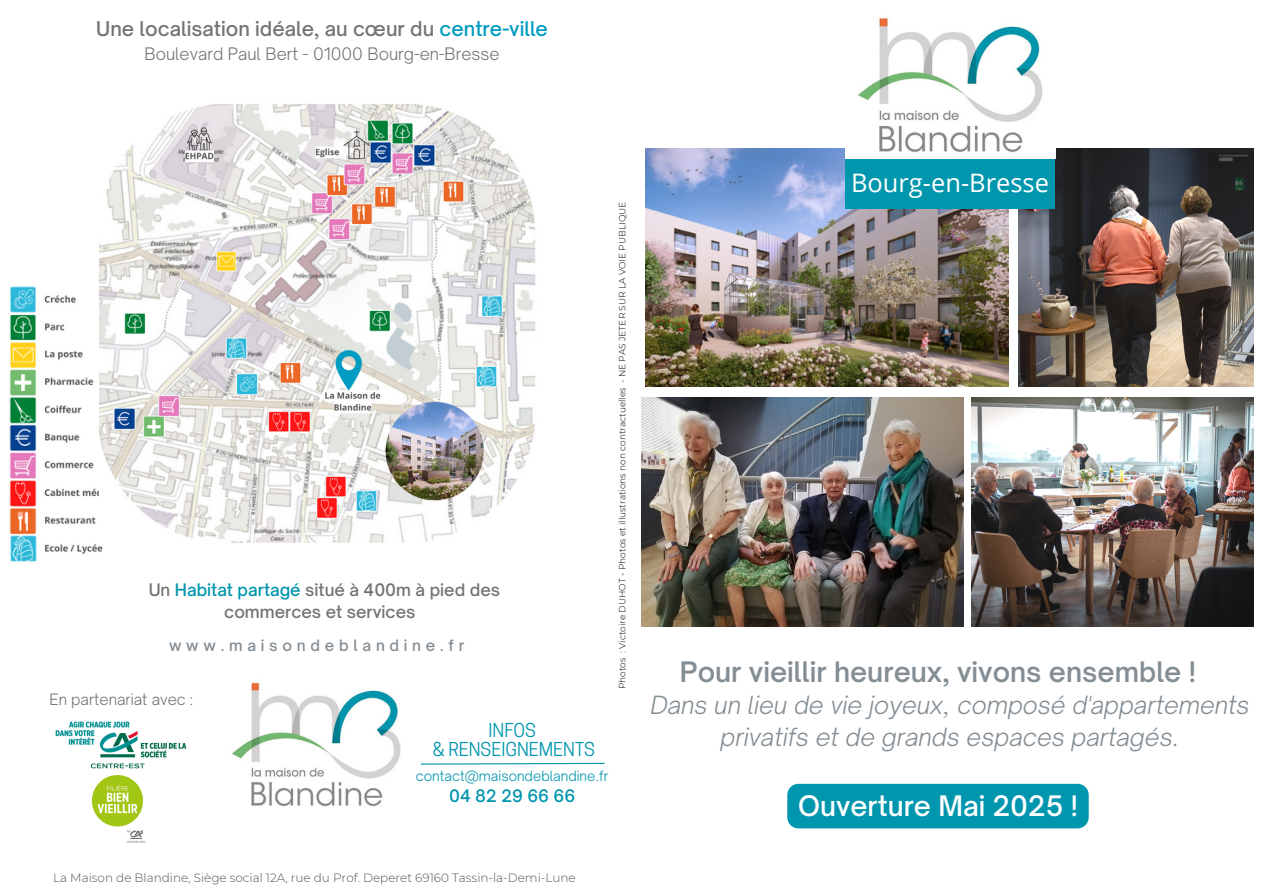
<style>
.page{position:relative;width:1263px;height:894px;background:#fff}
.page>*{position:absolute;margin:0;border:0;box-sizing:border-box;transform-origin:0 0}
.t1{font:600 27px "Open Sauce One";color:#838d94}
.t2{font:500 27px "Open Sauce One";color:#fff}
.t3{font:25.5px "Open Sans";color:#fff}
.t4{font:italic 300 24px/32.5px "Open Sauce One";color:#838d94;text-align:center}
.t5{font:500 19.5px "Open Sauce One";color:#737373}
.t6{font:18px "Cooper Hewitt";color:#0096ae}
.t7{font:500 16.5px/22.5px "Open Sauce One";color:#737373;text-align:center}
.t8{font:300 16.5px "Open Sauce One";color:#737373}
.t9{font:500 16.5px "Open Sauce One";color:#0096ae}
.t10{font:500 15px "Open Sauce One";letter-spacing:.315em;color:#838d94}
.t11{font:300 15px "Open Sauce One";color:#737373}
.t12{font:300 13.5px "Open Sauce One";color:#0096ae}
.t13{font:300 12px "Montserrat";color:#545454}
.t14{font:300 9px "Montserrat";color:#000}
.s1{color:#009cc1}
.s2{color:#0096ae}
</style>
<div class="page">
<img style="left:1018px;top:148px;width:235px;height:238px">
<img style="left:232px;top:682px;width:169px;height:125px">
<svg style="left:420px;top:762px;width:185px;height:3px"></svg>
<img style="left:55px;top:721px;width:132px;height:45px">
<img style="left:90px;top:766px;width:56px;height:77px">
<img style="left:641px;top:397px;width:322px;height:229px">
<img style="left:645px;top:148px;width:363px;height:238px">
<div style="left:845px;top:157px;width:210px;height:51px;background:#0096ae"></div>
<img style="left:845px;top:18px;width:210px;height:141px">
<img style="left:9px;top:286px;width:94px;height:276px">
<img style="left:99px;top:104px;width:437px;height:438px">
<img style="left:971px;top:397px;width:282px;height:229px">
<div style="left:787px;top:783px;width:302px;height:45px;background:#0096ae;border-radius:11px"></div>
<p class="t5" style="left:96px;top:16px;width:453px">Une localisation idéale, au cœur du <span class="s1">centre-ville</span></p>
<p class="t8" style="left:145px;top:44px;width:357px">Boulevard Paul Bert - 01000 Bourg-en-Bresse</p>
<p class="t7" style="left:149px;top:577px;width:353px">Un <span class="s2">Habitat partagé</span> situé à 400m à pied des commerces et services</p>
<p class="t10" style="left:169px;top:635px;width:297px">www.maisondeblandine.fr</p>
<p class="t11" style="left:50px;top:690px;width:145px">En partenariat avec :</p>
<p class="t6" style="left:488px;top:723px;width:49px">INFOS</p>
<p class="t6" style="left:433px;top:742px;width:164px">&amp; RENSEIGNEMENTS</p>
<p class="t12" style="left:416px;top:767px;width:194px">contact@maisondeblandine.fr</p>
<p class="t9" style="left:449px;top:784px;width:128px">04 82 29 66 66</p>
<p class="t14" style="left:617px;top:689px;width:489px;rotate:-90deg">Photos : Victoire DUHOT - Photos et illustrations non contractuelles - NE PAS JETER SUR LA VOIE PUBLIQUE</p>
<p class="t13" style="left:53px;top:869px;width:524px">La Maison de Blandine, Siège social 12A, rue du Prof. Deperet 69160 Tassin-la-Demi-Lune</p>
<p class="t3" style="left:851px;top:165px;width:200px">Bourg-en-Bresse</p>
<p class="t1" style="left:680px;top:654px;width:518px">Pour vieillir heureux, vivons ensemble !</p>
<p class="t4" style="left:650px;top:688px;width:601px">Dans un lieu de vie joyeux, composé d'appartements privatifs et de grands espaces partagés.</p>
<p class="t2" style="left:798px;top:789px;width:281px">Ouverture Mai 2025 !</p>
</div>
